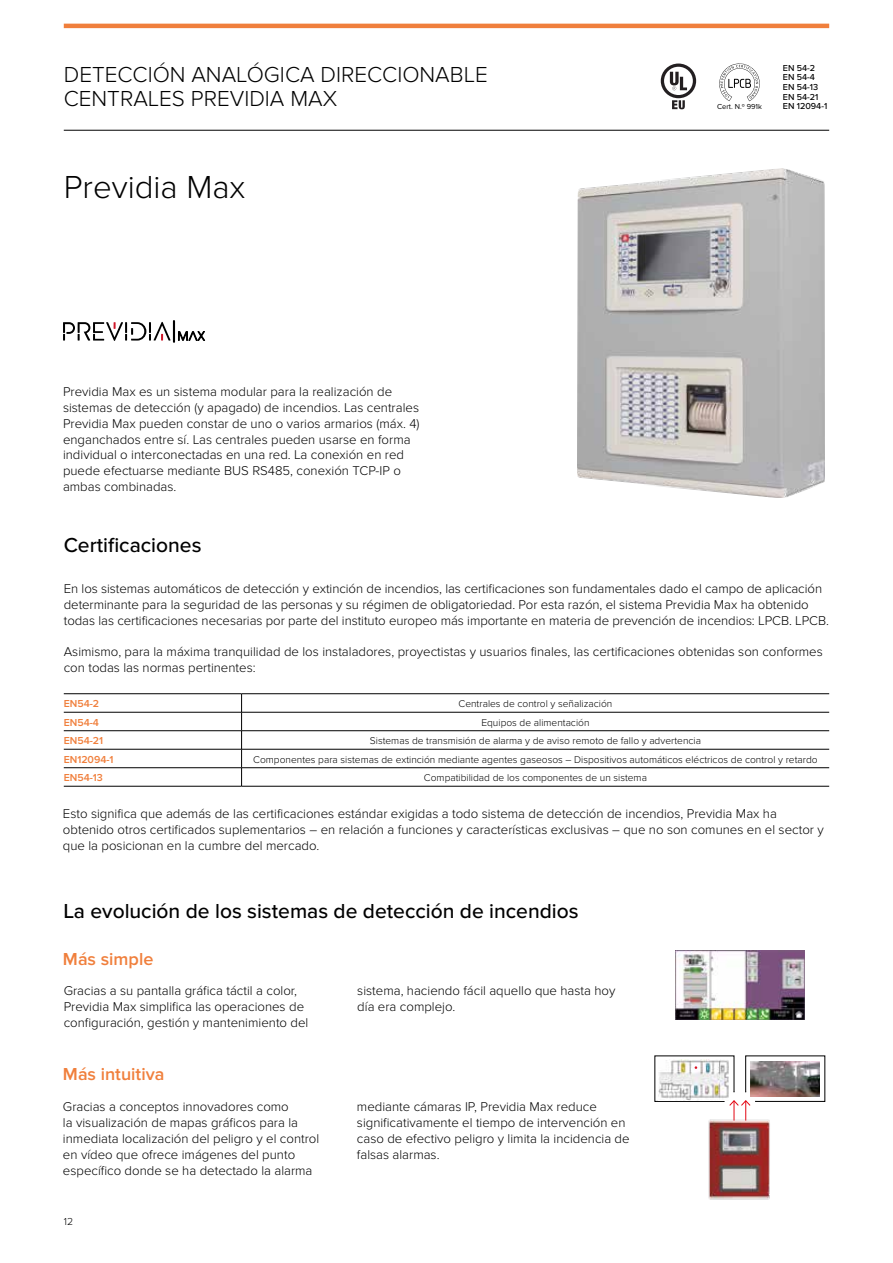
<style>
.page{position:relative;width:893px;height:1263px;background:#fff}
.page>*{position:absolute;margin:0;border:0;box-sizing:border-box;transform-origin:0 0}
.t1{font:300 33px "Proxima Nova";color:#000}
.t2{font:300 22.5px/24px "Proxima Nova";color:#000}
.t3{font:500 21px "Proxima Nova";color:#000}
.t4{font:600 18px "Proxima Nova";color:#f07f3c}
.t5{font:300 13.2px/15.9px "Proxima Nova";color:#000}
.t6{font:600 10.5px "Proxima Nova";color:#f07f3c}
.t7{font:300 10.5px "Proxima Nova";color:#000}
.t8{font:300 10.2px "Proxima Nova";color:#000}
.t9{font:500 9px/9.6px "Proxima Nova";color:#000}
.t10{font:7.5px "Proxima Nova";color:#000}
</style>
<div class="page">
<img style="left:577px;top:168px;width:248px;height:330px">
<img style="left:675px;top:950px;width:130px;height:70px">
<hr style="left:745px;top:1101px;width:1px;height:40px;background:#e30613">
<hr style="left:734px;top:1101px;width:1px;height:40px;background:#e30613">
<img style="left:655px;top:1056px;width:170px;height:50px">
<img style="left:708px;top:1114px;width:62px;height:86px">
<svg style="left:63px;top:322px;width:108px;height:19px"></svg>
<svg style="left:178px;top:331px;width:27px;height:10px"></svg>
<hr style="left:173px;top:321px;width:2px;height:21px;background:#000">
<svg style="left:241px;top:694px;width:1px;height:92px"></svg>
<hr style="left:64px;top:712px;width:178px;height:1px;background:#000">
<hr style="left:242px;top:712px;width:587px;height:1px;background:#000">
<hr style="left:64px;top:730px;width:178px;height:1px;background:#000">
<hr style="left:242px;top:730px;width:587px;height:1px;background:#000">
<hr style="left:64px;top:749px;width:178px;height:1px;background:#000">
<hr style="left:242px;top:749px;width:587px;height:1px;background:#000">
<hr style="left:64px;top:767px;width:178px;height:1px;background:#000">
<hr style="left:242px;top:767px;width:587px;height:1px;background:#000">
<hr style="left:64px;top:786px;width:178px;height:1px;background:#000">
<hr style="left:242px;top:786px;width:587px;height:1px;background:#000">
<hr style="left:64px;top:693px;width:178px;height:1px;background:#000">
<hr style="left:242px;top:693px;width:587px;height:1px;background:#000">
<svg style="left:661px;top:64px;width:35px;height:45px"></svg>
<hr style="left:64px;top:24px;width:765px;height:4px;background:#f07f3c">
<hr style="left:64px;top:130px;width:765px;height:1px;background:#000">
<svg style="left:719px;top:63px;width:41px;height:38px"></svg>
<h2 class="t2" style="left:64px;top:62px;width:425px">DETECCIÓN ANALÓGICA DIRECCIONABLE<br>CENTRALES PREVIDIA MAX</h2>
<p class="t9" style="left:783px;top:63px;width:37px">EN 54-2<br>EN 54-4<br>EN 54-13<br>EN 54-21</p>
<p class="t10" style="left:717px;top:103px;width:46px">Cert. N.º 991k</p>
<p class="t9" style="left:783px;top:102px;width:46px">EN 12094-1</p>
<h1 class="t1" style="left:64px;top:169px;width:183px">Previdia Max</h1>
<p class="t5" style="left:63px;top:384px;width:358px">Previdia Max es un sistema modular para la realización de sistemas de detección (y apagado) de incendios. Las centrales Previdia Max pueden constar de uno o varios armarios (máx. 4) enganchados entre sí. Las centrales pueden usarse en forma individual o interconectadas en una red. La conexión en red puede efectuarse mediante BUS RS485, conexión TCP-IP o ambas combinadas.</p>
<h3 class="t3" style="left:64px;top:533px;width:139px">Certificaciones</h3>
<p class="t5" style="left:64px;top:581px;width:767px">En los sistemas automáticos de detección y extinción de incendios, las certificaciones son fundamentales dado el campo de aplicación determinante para la seguridad de las personas y su régimen de obligatoriedad. Por esta razón, el sistema Previdia Max ha obtenido todas las certificaciones necesarias por parte del instituto europeo más importante en materia de prevención de incendios: LPCB. LPCB.</p>
<p class="t5" style="left:64px;top:644px;width:760px">Asimismo, para la máxima tranquilidad de los instaladores, proyectistas y usuarios finales, las certificaciones obtenidas son conformes con todas las normas pertinentes:</p>
<p class="t6" style="left:64px;top:698px;width:37px">EN54-2</p>
<p class="t8" style="left:458px;top:698px;width:155px">Centrales de control y señalización</p>
<p class="t6" style="left:64px;top:716px;width:37px">EN54-4</p>
<p class="t8" style="left:481px;top:716px;width:110px">Equipos de alimentación</p>
<p class="t6" style="left:64px;top:735px;width:41px">EN54-21</p>
<p class="t8" style="left:370px;top:735px;width:333px">Sistemas de transmisión de alarma y de aviso remoto de fallo y advertencia</p>
<p class="t6" style="left:64px;top:753px;width:51px">EN12094-1</p>
<p class="t8" style="left:253px;top:753px;width:566px">Componentes para sistemas de extinción mediante agentes gaseosos – Dispositivos automáticos eléctricos de control y retardo</p>
<p class="t6" style="left:64px;top:771px;width:41px">EN54-13</p>
<p class="t8" style="left:424px;top:772px;width:225px">Compatibilidad de los componentes de un sistema</p>
<p class="t5" style="left:63px;top:806px;width:762px">Esto significa que además de las certificaciones estándar exigidas a todo sistema de detección de incendios, Previdia Max ha obtenido otros certificados suplementarios – en relación a funciones y características exclusivas – que no son comunes en el sector y que la posicionan en la cumbre del mercado.</p>
<h3 class="t3" style="left:63px;top:899px;width:517px">La evolución de los sistemas de detección de incendios</h3>
<h3 class="t4" style="left:63px;top:948px;width:92px">Más simple</h3>
<p class="t5" style="left:64px;top:983px;width:246px">Gracias a su pantalla gráfica táctil a color,<br>Previdia Max simplifica las operaciones de configuración, gestión y mantenimiento del</p>
<p class="t5" style="left:357px;top:983px;width:260px">sistema, haciendo fácil aquello que hasta hoy día era complejo.</p>
<h3 class="t4" style="left:63px;top:1064px;width:103px">Más intuitiva</h3>
<p class="t5" style="left:63px;top:1099px;width:258px">Gracias a conceptos innovadores como<br>la visualización de mapas gráficos para la inmediata localización del peligro y el control en vídeo que ofrece imágenes del punto específico donde se ha detectado la alarma</p>
<p class="t5" style="left:357px;top:1099px;width:274px">mediante cámaras IP, Previdia Max reduce significativamente el tiempo de intervención en caso de efectivo peligro y limita la incidencia de falsas alarmas.</p>
<p class="t7" style="left:64px;top:1216px;width:11px">12</p>
</div>
